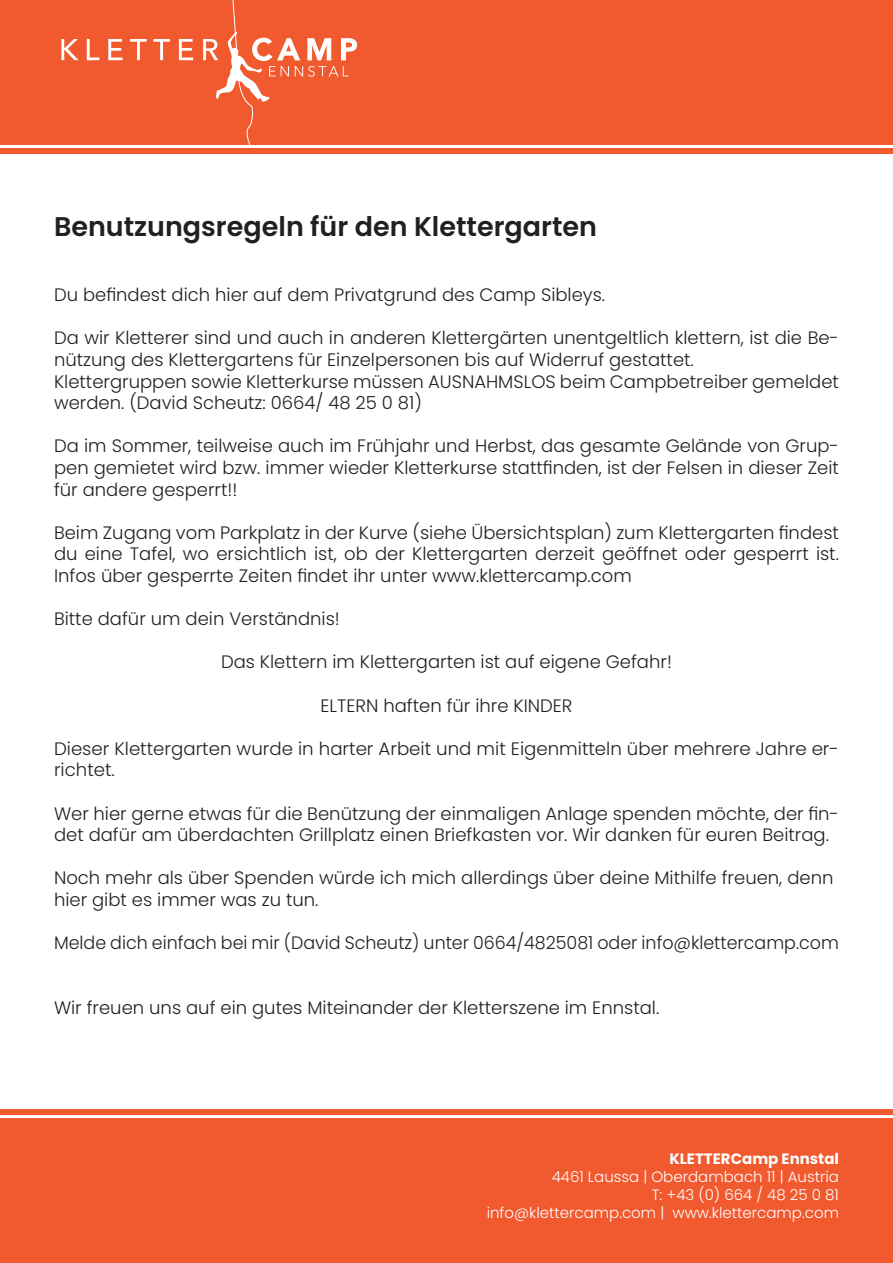
<style>
.page{position:relative;width:893px;height:1263px;background:#fff}
.page>*{position:absolute;margin:0;border:0;box-sizing:border-box;transform-origin:0 0}
.t1{font:600 27px "Poppins";color:#231f20}
.t2{font:300 18px/21.6px "Poppins";color:#231f20}
.t3{font:300 15px/18px "Poppins";color:#fff;text-align:right}
.t4{font:700 15px "Poppins";color:#fff}
</style>
<div class="page">
<div style="left:0;top:0;width:892px;height:145px;background:#f1592f"></div>
<div style="left:0;top:149px;width:893px;height:5px;background:#f1592f"></div>
<div style="left:0;top:1118px;width:893px;height:145px;background:#f1592f"></div>
<div style="left:0;top:1109px;width:893px;height:5px;background:#f1592f"></div>
<svg style="left:61px;top:39px;width:18px;height:21px"></svg>
<svg style="left:87px;top:39px;width:12px;height:21px"></svg>
<svg style="left:108px;top:39px;width:15px;height:21px"></svg>
<svg style="left:130px;top:39px;width:17px;height:21px"></svg>
<svg style="left:153px;top:39px;width:17px;height:21px"></svg>
<svg style="left:179px;top:39px;width:14px;height:21px"></svg>
<svg style="left:203px;top:0;width:154px;height:145px"></svg>
<p class="t1" style="left:54px;top:211px;width:545px">Benutzungsregeln für den Klettergarten</p>
<p class="t2" style="left:54px;top:284px;width:553px">Du befindest dich hier auf dem Privatgrund des Camp Sibleys.</p>
<p class="t2" style="left:54px;top:327px;width:786px">Da wir Kletterer sind und auch in anderen Klettergärten unentgeltlich klettern, ist die Be&shy;nützung des Klettergartens für Einzelpersonen bis auf Widerruf gestattet.</p>
<p class="t2" style="left:54px;top:370px;width:786px">Klettergruppen sowie Kletterkurse müssen AUSNAHMSLOS beim Campbetreiber gemeldet werden. (David Scheutz: 0664/ 48 25 0 81)</p>
<p class="t2" style="left:54px;top:435px;width:786px;text-align:justify">Da im Sommer, teilweise auch im Frühjahr und Herbst, das gesamte Gelände von Grup&shy;pen gemietet wird bzw. immer wieder Kletterkurse stattfinden, ist der Felsen in dieser Zeit für andere gesperrt!!</p>
<p class="t2" style="left:54px;top:522px;width:786px;text-align:justify">Beim Zugang vom Parkplatz in der Kurve (siehe Übersichtsplan) zum Klettergarten findest du eine Tafel, wo ersichtlich ist, ob der Klettergarten derzeit geöffnet oder gesperrt ist.<br>Infos über gesperrte Zeiten findet ihr unter www.klettercamp.com</p>
<p class="t2" style="left:54px;top:608px;width:287px">Bitte dafür um dein Verständnis!</p>
<p class="t2" style="left:221px;top:651px;width:452px">Das Klettern im Klettergarten ist auf eigene Gefahr!</p>
<p class="t2" style="left:320px;top:694px;width:254px">ELTERN haften für ihre KINDER</p>
<p class="t2" style="left:54px;top:738px;width:786px">Dieser Klettergarten wurde in harter Arbeit und mit Eigenmitteln über mehrere Jahre er&shy;richtet.</p>
<p class="t2" style="left:54px;top:802px;width:786px">Wer hier gerne etwas für die Benützung der einmaligen Anlage spenden möchte, der fin&shy;det dafür am überdachten Grillplatz einen Briefkasten vor. Wir danken für euren Beitrag.</p>
<p class="t2" style="left:54px;top:867px;width:781px">Noch mehr als über Spenden würde ich mich allerdings über deine Mithilfe freuen, denn</p>
<p class="t2" style="left:54px;top:889px;width:266px">hier gibt es immer was zu tun.</p>
<p class="t2" style="left:54px;top:932px;width:786px">Melde dich einfach bei mir (David Scheutz) unter 0664/4825081 oder info@klettercamp.com</p>
<p class="t2" style="left:54px;top:997px;width:607px">Wir freuen uns auf ein gutes Miteinander der Kletterszene im Ennstal.</p>
<p class="t4" style="left:669px;top:1150px;width:171px">KLETTERCamp Ennstal</p>
<p class="t3" style="left:487px;top:1168px;width:354px">4461 Laussa | Oberdambach 11 | Austria<br>T: +43 (0) 664 / 48 25 0 81 info@klettercamp.com | www.klettercamp.com</p>
</div>
